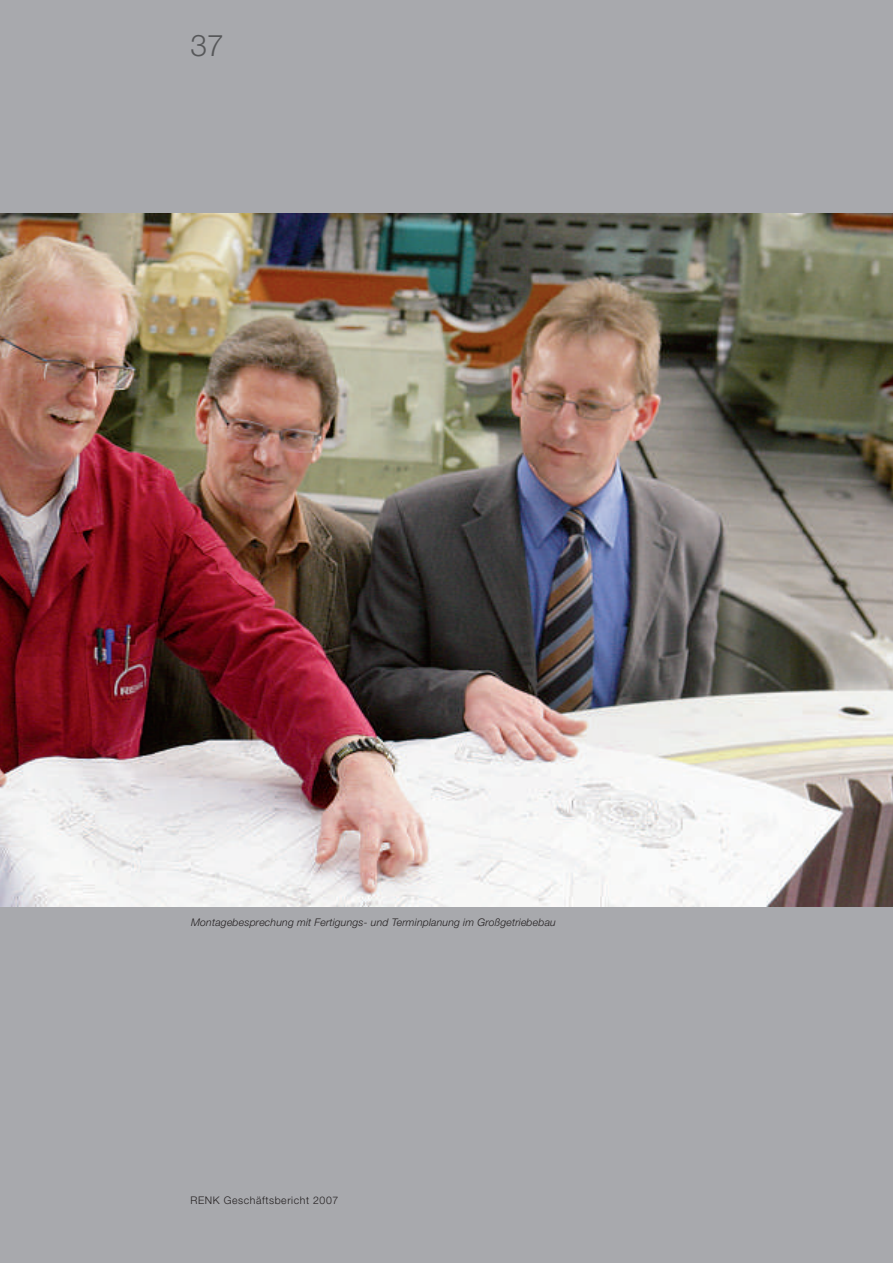
<style>
.page{position:relative;width:893px;height:1263px;background:#a8a9ad}
.page>*{position:absolute;margin:0;border:0;box-sizing:border-box;transform-origin:0 0}
.t1{font:30px "Helvetica Neue LT Light OV HBYKOA";color:#57585a}
.t2{font:10.5px "Helvetica Neue LT Light Italic OV IBYKOA";letter-spacing:.015em;color:#231f20}
.t3{font:10.5px "Helvetica Neue LT Light OV HBYKOA";letter-spacing:.055em;color:#231f20}
</style>
<div class="page">
<img style="left:0;top:213px;width:893px;height:693px">
<h1 class="t1" style="left:190px;top:27px;width:35px">37</h1>
<p class="t2" style="left:191px;top:916px;width:366px">Montagebesprechung mit Fertigungs- und Terminplanung im Großgetriebebau</p>
<p class="t3" style="left:191px;top:1194px;width:149px">RENK Geschäftsbericht 2007</p>
</div>
